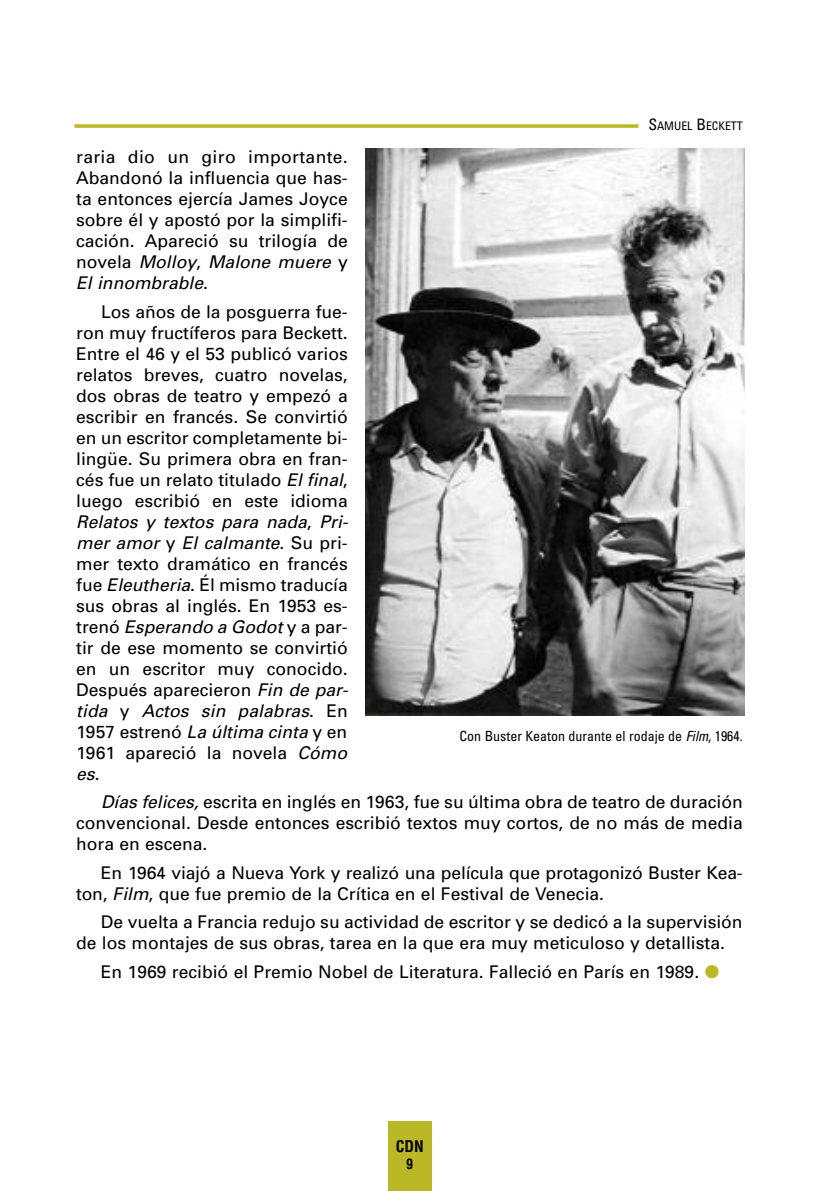
<style>
.page{position:relative;width:819px;height:1191px;background:#fff}
.page>*{position:absolute;margin:0;border:0;box-sizing:border-box;transform-origin:0 0}
.t1{font:17.5px/21px "Univers";color:#000;text-align:justify}
.t2{font:700 condensed 15.75px "Helvetica";color:#000}
.t3{font:condensed 14px "Univers";color:#000}
.t4{font:700 condensed 14px "Helvetica";color:#000}
.t5{font:condensed 11.9px "Univers";color:#000}
.s1{font-size:15.75px}
.s2{font-style:italic}
.s3{color:#bbb828}
</style>
<div class="page">
<svg style="left:74px;top:124px;width:564px;height:4px;background:#c3c042"></svg>
<div style="left:388px;top:1121px;width:43px;height:70px;background:#bbb828"></div>
<img style="left:365px;top:149px;width:379px;height:567px">
<p class="t5" style="left:648px;top:121px;width:96px"><span class="s1">S</span>AMUEL <span class="s1">B</span>ECKETT</p>
<p class="t1" style="left:76px;top:148px;width:273px">raria dio un giro importante.<br>Abandonó la influencia que has&shy;ta entonces ejercía James Joyce sobre él y apostó por la simplifi&shy;cación. Apareció su trilogía de novela <span class="s2">Molloy</span>, <span class="s2">Malone muere</span> y <span class="s2">El innombrable</span>.</p>
<p class="t1" style="left:76px;top:303px;width:273px;text-indent:25px">Los años de la posguerra fue&shy;ron muy fructíferos para Beckett.<br>Entre el 46 y el 53 publicó varios relatos breves, cuatro novelas, dos obras de teatro y empezó a escribir en francés. Se convirtió en un escritor completamente bi&shy;lingüe. Su primera obra en fran&shy;cés fue un relato titulado <span class="s2">El final</span>, luego escribió en este idioma <span class="s2">Relatos y textos para nada</span>, <span class="s2">Pri&shy;mer amor</span> y <span class="s2">El calmante</span>. Su pri&shy;mer texto dramático en francés fue <span class="s2">Eleutheria</span>. Él mismo traducía sus obras al inglés. En 1953 es&shy;trenó <span class="s2">Esperando a Godot</span> y a par&shy;tir de ese momento se convirtió en un escritor muy conocido.<br>Después aparecieron <span class="s2">Fin de par&shy;tida</span> y <span class="s2">Actos sin palabras</span>. En 1957 estrenó <span class="s2">La última cinta</span> y en 1961 apareció la novela <span class="s2">Cómo es</span>.</p>
<p class="t1" style="left:76px;top:793px;width:668px;text-indent:25px"><span class="s2">Días felices,</span> escrita en inglés en 1963, fue su última obra de teatro de duración convencional. Desde entonces escribió textos muy cortos, de no más de media hora en escena.</p>
<p class="t1" style="left:76px;top:863px;width:668px;text-indent:25px">En 1964 viajó a Nueva York y realizó una película que protagonizó Buster Kea&shy;ton, <span class="s2">Film</span>, que fue premio de la Crítica en el Festival de Venecia.</p>
<p class="t1" style="left:76px;top:913px;width:668px;text-indent:25px">De vuelta a Francia redujo su actividad de escritor y se dedicó a la supervisión de los montajes de sus obras, tarea en la que era muy meticuloso y detallista.</p>
<p class="t1" style="left:101px;top:962px;width:619px">En 1969 recibió el Premio Nobel de Literatura. Falleció en París en 1989. <span class="s3">●</span></p>
<p class="t3" style="left:459px;top:730px;width:285px">Con Buster Keaton durante el rodaje de <span class="s2">Film</span>, 1964.</p>
<p class="t2" style="left:395px;top:1137px;width:29px">CDN</p>
<p class="t4" style="left:406px;top:1156px;width:8px">9</p>
</div>
